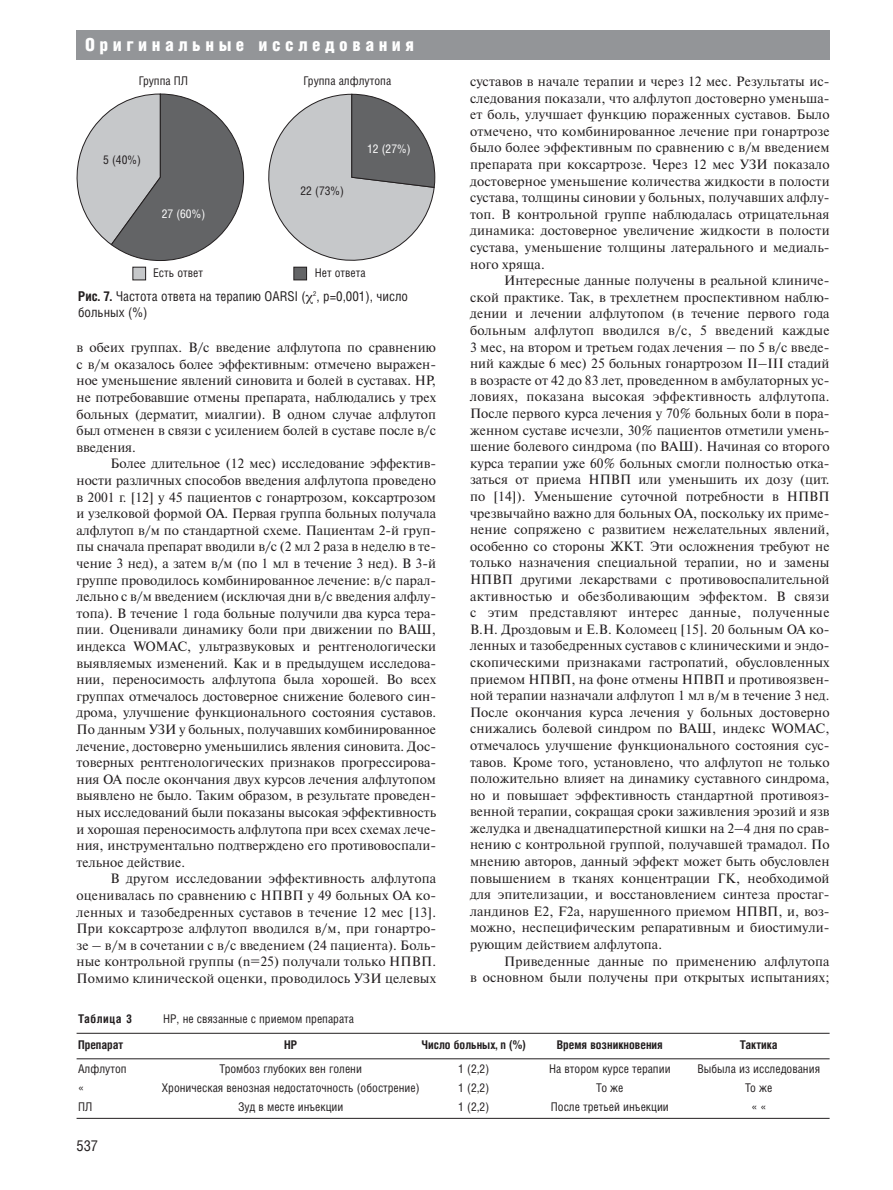
<style>
.page{position:relative;width:893px;height:1190px;background:#fff}
.page>*{position:absolute;margin:0;border:0;box-sizing:border-box;transform-origin:0 0}
.t1{font:900 18px "Helios Cond";letter-spacing:.25em;color:#fff}
.t2{font:15px "Helios Cond";color:#231f20}
.t3{font:13.5px/16.6px "Newton C";letter-spacing:.01em;color:#231f20;text-align:justify}
.t4{font:13.5px/16.5px "Helios Cond";color:#231f20}
.t5{font:12px "Helios Cond";color:#231f20}
.t6{font:700 12px "Helios Cond";color:#231f20}
.t7{font:12px "Helios Cond";color:#fff}
.t8{font:700 12px "Helios Cond";letter-spacing:.05em;color:#231f20}
.s1{font-weight:700}
</style>
<div class="page">
<div style="left:77px;top:30px;width:752px;height:30px;background:#939598"></div>
<svg style="left:76px;top:93px;width:168px;height:168px"></svg>
<svg style="left:268px;top:94px;width:167px;height:167px"></svg>
<div style="left:133px;top:267px;width:13px;height:13px;background:#c6c8ca"></div>
<div style="left:133px;top:267px;width:13px;height:13px;border:1px solid #231f20"></div>
<div style="left:294px;top:267px;width:12px;height:13px;background:#636466"></div>
<div style="left:293px;top:267px;width:14px;height:13px;border:1px solid #231f20"></div>
<hr style="left:77px;top:1032px;width:752px;height:1px;background:#231f20">
<hr style="left:77px;top:1058px;width:752px;height:1px;background:#231f20">
<hr style="left:77px;top:1118px;width:752px;height:1px;background:#231f20">
<h1 class="t1" style="left:85px;top:37px;width:330px">Оригинальные исследования</h1>
<p class="t5" style="left:139px;top:76px;width:51px">Группа ПЛ</p>
<p class="t5" style="left:103px;top:155px;width:39px">5 (40%)</p>
<p class="t7" style="left:162px;top:209px;width:45px">27 (60%)</p>
<p class="t5" style="left:303px;top:76px;width:89px">Группа алфлутопа</p>
<p class="t5" style="left:300px;top:186px;width:45px">22 (73%)</p>
<p class="t7" style="left:367px;top:144px;width:45px">12 (27%)</p>
<p class="t5" style="left:153px;top:268px;width:51px">Есть ответ</p>
<p class="t5" style="left:315px;top:268px;width:52px">Нет ответа</p>
<p class="t4" style="left:78px;top:289px;width:331px"><span class="s1">Рис. 7.</span> Частота ответа на терапию OARSI ( <sup>2</sup>, р=0,001), число больных (%)</p>
<p class="t3" style="left:77px;top:341px;width:361px">в обеих группах. В/с введение алфлутопа по сравнению с в/м оказалось более эффективным: отмечено выражен&shy;ное уменьшение явлений синовита и болей в суставах. НР, не потребовавшие отмены препарата, наблюдались у трех больных (дерматит, миалгии). В одном случае алфлутоп был отменен в связи с усилением болей в суставе после в/с введения.</p>
<p class="t3" style="left:77px;top:457px;width:361px;text-indent:34px">Более длительное (12 мес) исследование эффектив&shy;ности различных способов введения алфлутопа проведено в 2001 г. [12] у 45 пациентов с гонартрозом, коксартрозом и узелковой формой ОА. Первая группа больных получала алфлутоп в/м по стандартной схеме. Пациентам 2-й груп&shy;пы сначала препарат вводили в/с (2 мл 2 раза в неделю в те&shy;чение 3 нед), а затем в/м (по 1 мл в течение 3 нед). В 3-й группе проводилось комбинированное лечение: в/с парал&shy;лельно с в/м введением (исключая дни в/с введения алфлу&shy;топа). В течение 1 года больные получили два курса тера&shy;пии. Оценивали динамику боли при движении по ВАШ, индекса WOMAC, ультразвуковых и рентгенологически выявляемых изменений. Как и в предыдущем исследова&shy;нии, переносимость алфлутопа была хорошей. Во всех группах отмечалось достоверное снижение болевого син&shy;дрома, улучшение функционального состояния суставов.<br>По данным УЗИ у больных, получавших комбинированное лечение, достоверно уменьшились явления синовита. Дос&shy;товерных рентгенологических признаков прогрессирова&shy;ния ОА после окончания двух курсов лечения алфлутопом выявлено не было. Таким образом, в результате проведен&shy;ных исследований были показаны высокая эффективность и хорошая переносимость алфлутопа при всех схемах лече&shy;ния, инструментально подтверждено его противовоспали&shy;тельное действие.</p>
<p class="t3" style="left:77px;top:871px;width:361px;text-indent:34px">В другом исследовании эффективность алфлутопа оценивалась по сравнению с НПВП у 49 больных ОА ко&shy;ленных и тазобедренных суставов в течение 12 мес [13].<br>При коксартрозе алфлутоп вводился в/м, при гонартро&shy;зе – в/м в сочетании с в/с введением (24 пациента). Боль&shy;ные контрольной группы (n=25) получали только НПВП.<br>Помимо клинической оценки, проводилось УЗИ целевых</p>
<p class="t3" style="left:470px;top:74px;width:361px">суставов в начале терапии и через 12 мес. Результаты ис&shy;следования показали, что алфлутоп достоверно уменьша&shy;ет боль, улучшает функцию пораженных суставов. Было отмечено, что комбинированное лечение при гонартрозе было более эффективным по сравнению с в/м введением препарата при коксартрозе. Через 12 мес УЗИ показало достоверное уменьшение количества жидкости в полости сустава, толщины синовии у больных, получавших алфлу&shy;топ. В контрольной группе наблюдалась отрицательная динамика: достоверное увеличение жидкости в полости сустава, уменьшение толщины латерального и медиаль&shy;ного хряща.</p>
<p class="t3" style="left:470px;top:274px;width:361px;text-indent:34px">Интересные данные получены в реальной клиниче&shy;ской практике. Так, в трехлетнем проспективном наблю&shy;дении и лечении алфлутопом (в течение первого года больным алфлутоп вводился в/с, 5 введений каждые 3 мес, на втором и третьем годах лечения – по 5 в/с введе&shy;ний каждые 6 мес) 25 больных гонартрозом II–III стадий в возрасте от 42 до 83 лет, проведенном в амбулаторных ус&shy;ловиях, показана высокая эффективность алфлутопа.<br>После первого курса лечения у 70% больных боли в пора&shy;женном суставе исчезли, 30% пациентов отметили умень&shy;шение болевого синдрома (по ВАШ). Начиная со второго курса терапии уже 60% больных смогли полностью отка&shy;заться от приема НПВП или уменьшить их дозу (цит. по [14]). Уменьшение суточной потребности в НПВП чрезвычайно важно для больных ОА, поскольку их приме&shy;нение сопряжено с развитием нежелательных явлений, особенно со стороны ЖКТ. Эти осложнения требуют не только назначения специальной терапии, но и замены НПВП другими лекарствами с противовоспалительной активностью и обезболивающим эффектом. В связи с этим представляют интерес данные, полученные В.Н. Дроздовым и Е.В. Коломеец [15]. 20 больным ОА ко&shy;ленных и тазобедренных суставов с клиническими и эндо&shy;скопическими признаками гастропатий, обусловленных приемом НПВП, на фоне отмены НПВП и противоязвен&shy;ной терапии назначали алфлутоп 1 мл в/м в течение 3 нед.<br>После окончания курса лечения у больных достоверно снижались болевой синдром по ВАШ, индекс WOMAC, отмечалось улучшение функционального состояния сус&shy;тавов. Кроме того, установлено, что алфлутоп не только положительно влияет на динамику суставного синдрома, но и повышает эффективность стандартной противояз&shy;венной терапии, сокращая сроки заживления эрозий и язв желудка и двенадцатиперстной кишки на 2–4 дня по срав&shy;нению с контрольной группой, получавшей трамадол. По мнению авторов, данный эффект может быть обусловлен повышением в тканях концентрации ГК, необходимой для эпителизации, и восстановлением синтеза простаг&shy;ландинов Е2, F2a, нарушенного приемом НПВП, и, воз&shy;можно, неспецифическим репаративным и биостимули&shy;рующим действием алфлутопа.</p>
<p class="t3" style="left:470px;top:954px;width:361px;text-align:right">Приведенные данные по применению алфлутопа<br>в основном были получены при открытых испытаниях;</p>
<p class="t8" style="left:78px;top:1014px;width:55px">Таблица 3</p>
<p class="t5" style="left:163px;top:1014px;width:192px">НР, не связанные с приемом препарата</p>
<p class="t6" style="left:78px;top:1040px;width:47px">Препарат</p>
<p class="t6" style="left:284px;top:1040px;width:15px">НР</p>
<p class="t6" style="left:421px;top:1040px;width:106px">Число больных, n (%)</p>
<p class="t6" style="left:557px;top:1040px;width:107px">Время возникновения</p>
<p class="t6" style="left:740px;top:1040px;width:39px">Тактика</p>
<p class="t5" style="left:78px;top:1064px;width:50px">Алфлутоп</p>
<p class="t5" style="left:219px;top:1064px;width:144px">Тромбоз глубоких вен голени</p>
<p class="t5" style="left:458px;top:1064px;width:33px">1 (2,2)</p>
<p class="t5" style="left:549px;top:1064px;width:123px">На втором курсе терапии</p>
<p class="t5" style="left:697px;top:1064px;width:124px">Выбыла из исследования</p>
<p class="t5" style="left:78px;top:1082px;width:7px">«</p>
<p class="t5" style="left:162px;top:1082px;width:259px">Хроническая венозная недостаточность (обострение)</p>
<p class="t5" style="left:458px;top:1082px;width:33px">1 (2,2)</p>
<p class="t5" style="left:596px;top:1082px;width:29px">То же</p>
<p class="t5" style="left:745px;top:1082px;width:29px">То же</p>
<p class="t5" style="left:78px;top:1101px;width:16px">ПЛ</p>
<p class="t5" style="left:238px;top:1101px;width:107px">Зуд в месте инъекции</p>
<p class="t5" style="left:458px;top:1101px;width:33px">1 (2,2)</p>
<p class="t5" style="left:551px;top:1101px;width:119px">После третьей инъекции</p>
<p class="t5" style="left:751px;top:1101px;width:16px">« «</p>
<p class="t2" style="left:77px;top:1139px;width:23px">537</p>
</div>
